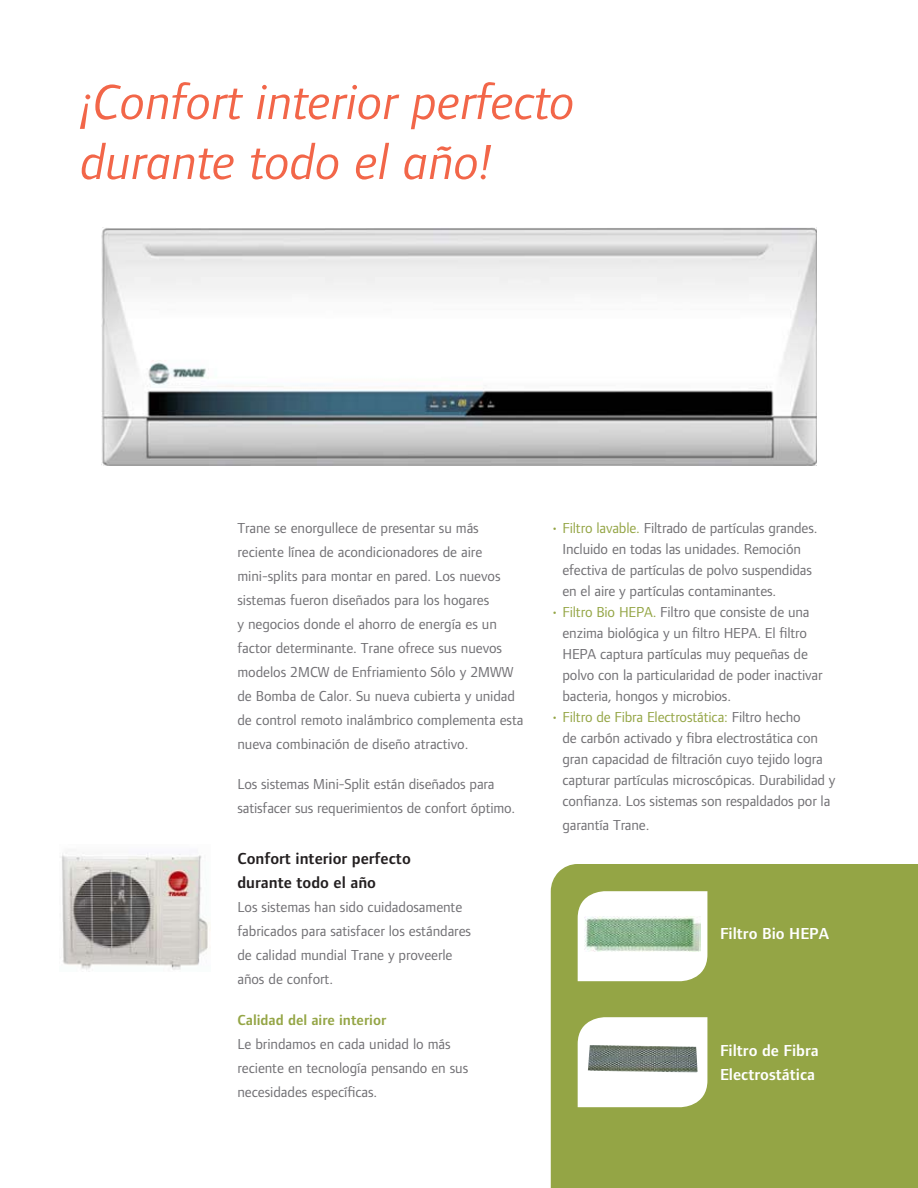
<style>
.page{position:relative;width:918px;height:1188px;background:#fff}
.page>*{position:absolute;margin:0;border:0;box-sizing:border-box;transform-origin:0 0}
.t1{font:italic 51px/60px "Foundry Form Sans";color:#f26649}
.t2{font:600 16.5px/24px "Foundry Form Sans";color:#fff}
.t3{font:600 16.5px/24px "Foundry Form Sans";color:#231f20}
.t4{font:15px/24px "Foundry Form Sans";letter-spacing:-.01em;color:#717074}
.t5{font:600 15px "Foundry Form Sans";color:#94a545}
.s1{color:#94a545}
</style>
<div class="page">
<img style="left:61px;top:852px;width:149px;height:118px">
<div style="left:551px;top:864px;width:367px;height:324px;background:#94a545"></div>
<svg style="left:578px;top:891px;width:129px;height:90px"></svg>
<img style="left:585px;top:917px;width:115px;height:34px">
<svg style="left:578px;top:1017px;width:129px;height:90px"></svg>
<img style="left:588px;top:1045px;width:110px;height:28px">
<img style="left:102px;top:228px;width:714px;height:238px">
<h1 class="t1" style="left:81px;top:73px;width:496px">¡Confort interior perfecto durante todo el año!</h1>
<p class="t4" style="left:237px;top:516px;width:288px">Trane se enorgullece de presentar su más reciente línea de acondicionadores de aire mini-splits para montar en pared. Los nuevos sistemas fueron diseñados para los hogares<br>y negocios donde el ahorro de energía es un factor determinante. Trane ofrece sus nuevos modelos 2MCW de Enfriamiento Sólo y 2MWW de Bomba de Calor. Su nueva cubierta y unidad de control remoto inalámbrico complementa esta nueva combinación de diseño atractivo.</p>
<p class="t4" style="left:237px;top:772px;width:279px">Los sistemas Mini-Split están diseñados para satisfacer sus requerimientos de confort óptimo.</p>
<p class="t3" style="left:237px;top:847px;width:175px">Confort interior perfecto durante todo el año</p>
<p class="t4" style="left:237px;top:895px;width:235px">Los sistemas han sido cuidadosamente fabricados para satisfacer los estándares de calidad mundial Trane y proveerle años de confort.</p>
<p class="t5" style="left:237px;top:1011px;width:150px">Calidad del aire interior</p>
<p class="t4" style="left:237px;top:1032px;width:232px">Le brindamos en cada unidad lo más reciente en tecnología pensando en sus necesidades específicas.</p>
<p class="t4" style="left:563px;top:518px;width:256px;line-height:21px;text-indent:-12px"><span class="s1">• Filtro lavable.</span> Filtrado de partículas grandes.<br>Incluido en todas las unidades. Remoción efectiva de partículas de polvo suspendidas en el aire y partículas contaminantes.</p>
<p class="t4" style="left:563px;top:602px;width:262px;line-height:21px;text-indent:-12px"><span class="s1">• Filtro Bio HEPA.</span> Filtro que consiste de una enzima biológica y un filtro HEPA. El filtro HEPA captura partículas muy pequeñas de polvo con la particularidad de poder inactivar bacteria, hongos y microbios.</p>
<p class="t4" style="left:563px;top:707px;width:275px;line-height:21px;text-indent:-12px"><span class="s1">• Filtro de Fibra Electrostática:</span> Filtro hecho<br>de carbón activado y fibra electrostática con gran capacidad de filtración cuyo tejido logra capturar partículas microscópicas. Durabilidad y confianza. Los sistemas son respaldados por la</p>
<p class="t4" style="left:563px;top:813px;width:88px">garantía Trane.</p>
<p class="t2" style="left:720px;top:922px;width:111px">Filtro Bio HEPA</p>
<p class="t2" style="left:720px;top:1039px;width:100px">Filtro de Fibra<br>Electrostática</p>
</div>
